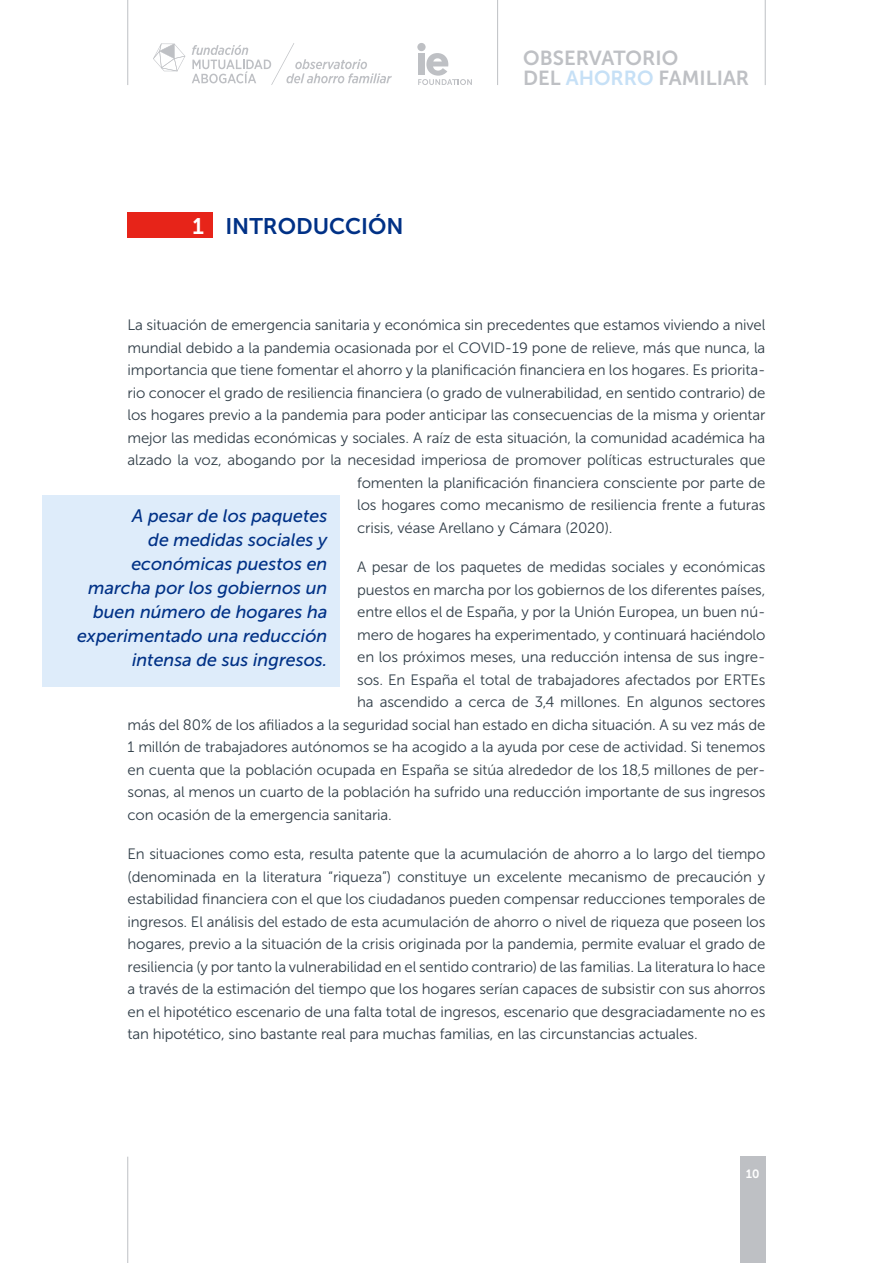
<style>
.page{position:relative;width:893px;height:1263px;background:#fff}
.page>*{position:absolute;margin:0;border:0;box-sizing:border-box;transform-origin:0 0}
.t1{font:22.5px "Museo Sans 700";color:#003186}
.t2{font:22.5px "Museo Sans 700";color:#fff}
.t3{font:20.25px/19.5px "Museo Sans 700";color:#bec0c4}
.t4{font:italic 18px/24px "Museo Sans 500";color:#003186;text-align:right}
.t5{font:15px/22.5px "Museo Sans 300";letter-spacing:-.01em;color:#313e48;text-align:justify}
.t6{font:12px "Museo 700";color:#fff}
.s1{color:#c6e0f6}
</style>
<div class="page">
<div style="left:740px;top:1157px;width:25px;height:106px;background:#bec0c4"></div>
<hr style="left:127px;top:1157px;width:1px;height:106px;background:#bec0c4">
<div style="left:417px;top:43px;width:9px;height:8px;background:#bec0c4;border-radius:50%"></div>
<svg style="left:418px;top:53px;width:54px;height:32px"></svg>
<svg style="left:192px;top:43px;width:200px;height:42px"></svg>
<svg style="left:153px;top:44px;width:32px;height:27px"></svg>
<hr style="left:127px;top:0;width:1px;height:85px;background:#bec0c4">
<hr style="left:765px;top:0;width:1px;height:85px;background:#bec0c4">
<hr style="left:497px;top:0;width:1px;height:85px;background:#bec0c4">
<div style="left:43px;top:495px;width:297px;height:192px;background:#deecfa"></div>
<div style="left:128px;top:213px;width:85px;height:25px;background:#e72419"></div>
<p class="t2" style="left:193px;top:213px;width:13px">1</p>
<p class="t1" style="left:225px;top:213px;width:180px">INTRODUCCIÓN</p>
<h2 class="t3" style="left:523px;top:48px;width:227px">OBSERVATORIO<br>DEL <span class="s1">AHORRO</span> FAMILIAR</h2>
<p class="t5" style="left:128px;top:314px;width:639px">La situación de emergencia sanitaria y económica sin precedentes que estamos viviendo a nivel</p>
<p class="t5" style="left:128px;top:336px;width:639px">mundial debido a la pandemia ocasionada por el COVID-19 pone de relieve, más que nunca, la</p>
<p class="t5" style="left:128px;top:359px;width:639px">importancia que tiene fomentar el ahorro y la planificación financiera en los hogares. Es priorita-</p>
<p class="t5" style="left:128px;top:381px;width:639px">rio conocer el grado de resiliencia financiera (o grado de vulnerabilidad, en sentido contrario) de</p>
<p class="t5" style="left:128px;top:404px;width:639px">los hogares previo a la pandemia para poder anticipar las consecuencias de la misma y orientar</p>
<p class="t5" style="left:128px;top:426px;width:639px">mejor las medidas económicas y sociales. A raíz de esta situación, la comunidad académica ha</p>
<p class="t5" style="left:128px;top:449px;width:639px">alzado la voz, abogando por la necesidad imperiosa de promover políticas estructurales que</p>
<p class="t5" style="left:357px;top:471px;width:410px">fomenten la planificación financiera consciente por parte de</p>
<p class="t5" style="left:357px;top:494px;width:410px">los hogares como mecanismo de resiliencia frente a futuras</p>
<p class="t5" style="left:357px;top:516px;width:257px">crisis, véase Arellano y Cámara (2020).</p>
<p class="t5" style="left:357px;top:556px;width:410px">A pesar de los paquetes de medidas sociales y económicas</p>
<p class="t5" style="left:357px;top:578px;width:410px">puestos en marcha por los gobiernos de los diferentes países,</p>
<p class="t5" style="left:357px;top:601px;width:410px">entre ellos el de España, y por la Unión Europea, un buen nú-</p>
<p class="t5" style="left:357px;top:623px;width:410px">mero de hogares ha experimentado, y continuará haciéndolo</p>
<p class="t5" style="left:357px;top:646px;width:410px">en los próximos meses, una reducción intensa de sus ingre-</p>
<p class="t5" style="left:357px;top:668px;width:410px">sos. En España el total de trabajadores afectados por ERTEs</p>
<p class="t5" style="left:357px;top:691px;width:410px">ha ascendido a cerca de 3,4 millones. En algunos sectores</p>
<p class="t5" style="left:128px;top:713px;width:639px">más del 80% de los afiliados a la seguridad social han estado en dicha situación. A su vez más de</p>
<p class="t5" style="left:128px;top:736px;width:639px">1 millón de trabajadores autónomos se ha acogido a la ayuda por cese de actividad. Si tenemos</p>
<p class="t5" style="left:128px;top:758px;width:639px">en cuenta que la población ocupada en España se sitúa alrededor de los 18,5 millones de per-</p>
<p class="t5" style="left:128px;top:781px;width:639px">sonas, al menos un cuarto de la población ha sufrido una reducción importante de sus ingresos</p>
<p class="t5" style="left:128px;top:803px;width:266px">con ocasión de la emergencia sanitaria.</p>
<p class="t5" style="left:128px;top:843px;width:639px">En situaciones como esta, resulta patente que la acumulación de ahorro a lo largo del tiempo (denominada en la literatura “riqueza”) constituye un excelente mecanismo de precaución y estabilidad financiera con el que los ciudadanos pueden compensar reducciones temporales de ingresos. El análisis del estado de esta acumulación de ahorro o nivel de riqueza que poseen los hogares, previo a la situación de la crisis originada por la pandemia, permite evaluar el grado de resiliencia (y por tanto la vulnerabilidad en el sentido contrario) de las familias. La literatura lo hace a través de la estimación del tiempo que los hogares serían capaces de subsistir con sus ahorros en el hipotético escenario de una falta total de ingresos, escenario que desgraciadamente no es tan hipotético, sino bastante real para muchas familias, en las circunstancias actuales.</p>
<p class="t4" style="left:77px;top:503px;width:252px">A pesar de los paquetes<br>de medidas sociales y económicas puestos en marcha por los gobiernos un buen número de hogares ha experimentado una reducción intensa de sus ingresos.</p>
<p class="t6" style="left:746px;top:1167px;width:15px">10</p>
</div>
